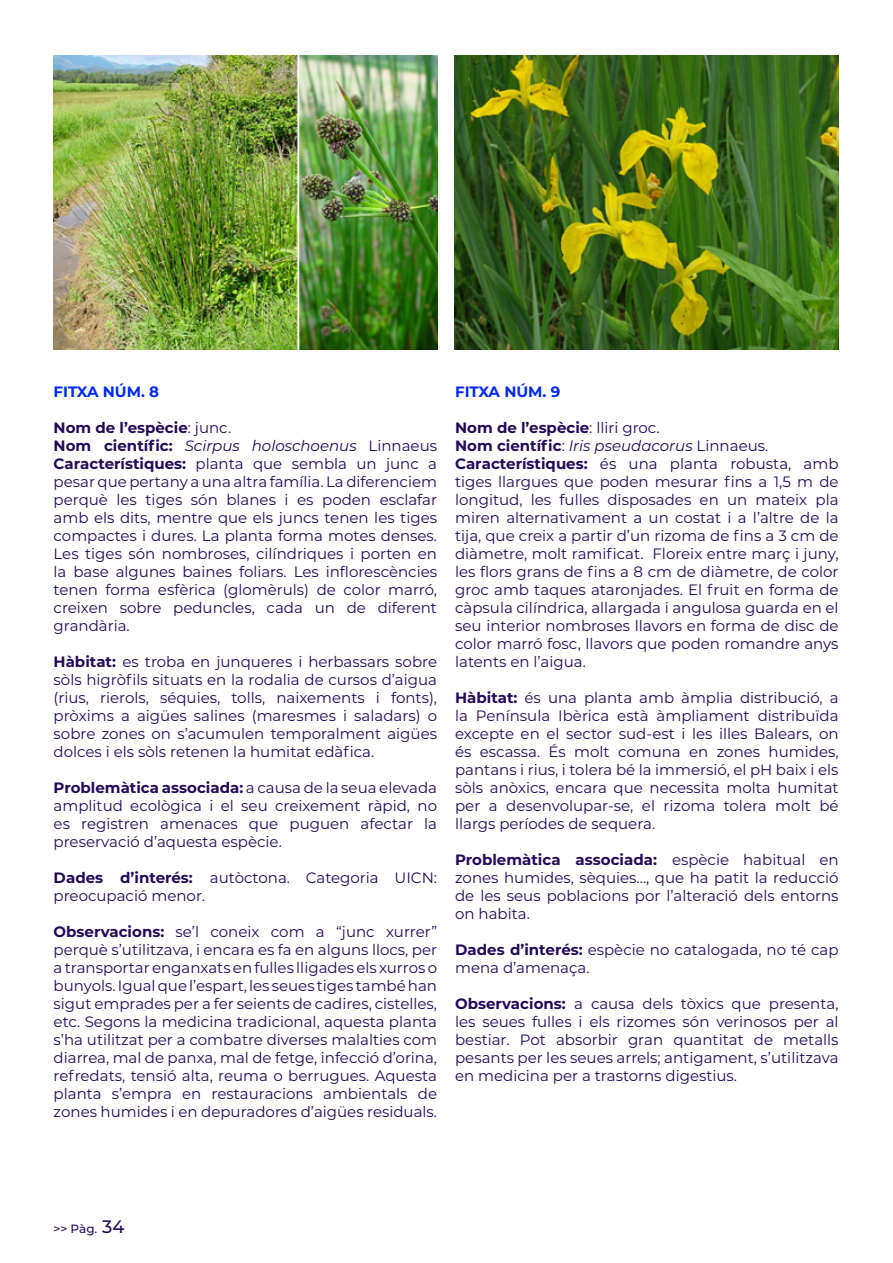
<style>
.page{position:relative;width:893px;height:1263px;background:#fff}
.page>*{position:absolute;margin:0;border:0;box-sizing:border-box;transform-origin:0 0}
.t1{font:15px/18px "Montserrat";color:#230a59;text-align:justify}
.t2{font:700 15px "Montserrat";color:#0029fa}
.t3{font:500 12px "Montserrat";color:#230a59}
.s1{font-weight:700}
.s2{font-style:italic}
.s3{font-size:18px}
</style>
<div class="page">
<img style="left:53px;top:55px;width:384px;height:294px">
<img style="left:455px;top:55px;width:384px;height:294px">
<p class="t2" style="left:54px;top:381px;width:107px">FITXA NÚM. 8</p>
<p class="t1" style="left:54px;top:418px;width:385px;text-align:left"><span class="s1">Nom de l’espècie</span>: junc.<br><span class="s1">Nom científic:</span> <span class="s2">Scirpus holoschoenus</span> Linnaeus <span class="s1">Característiques:</span> planta que sembla un junc a pesar que pertany a una altra família. La diferenciem perquè les tiges són blanes i es poden esclafar amb els dits, mentre que els juncs tenen les tiges compactes i dures. La planta forma motes denses.<br>Les tiges són nombroses, cilíndriques i porten en la base algunes baines foliars. Les inflorescències tenen forma esfèrica (glomèruls) de color marró, creixen sobre peduncles, cada un de diferent grandària.</p>
<p class="t1" style="left:54px;top:652px;width:385px"><span class="s1">Hàbitat:</span> es troba en junqueres i herbassars sobre sòls higròfils situats en la rodalia de cursos d’aigua (rius, rierols, séquies, tolls, naixements i fonts), pròxims a aigües salines (maresmes i saladars) o sobre zones on s’acumulen temporalment aigües dolces i els sòls retenen la humitat edàfica.</p>
<p class="t1" style="left:54px;top:778px;width:385px"><span class="s1">Problemàtica associada:</span> a causa de la seua elevada amplitud ecològica i el seu creixement ràpid, no es registren amenaces que puguen afectar la preservació d’aquesta espècie.</p>
<p class="t1" style="left:54px;top:868px;width:385px"><span class="s1">Dades d’interés:</span> autòctona. Categoria UICN: preocupació menor.</p>
<p class="t1" style="left:54px;top:922px;width:385px"><span class="s1">Observacions:</span> se’l coneix com a “junc xurrer” perquè s’utilitzava, i encara es fa en alguns llocs, per a transportar enganxats en fulles lligades els xurros o bunyols. Igual que l’espart, les seues tiges també han sigut emprades per a fer seients de cadires, cistelles, etc. Segons la medicina tradicional, aquesta planta s’ha utilitzat per a combatre diverses malalties com diarrea, mal de panxa, mal de fetge, infecció d’orina, refredats, tensió alta, reuma o berrugues. Aquesta planta s’empra en restauracions ambientals de zones humides i en depuradores d’aigües residuals.</p>
<p class="t2" style="left:455px;top:381px;width:107px">FITXA NÚM. 9</p>
<p class="t1" style="left:455px;top:418px;width:385px;text-align:left"><span class="s1">Nom de l’espècie</span>: lliri groc.<br><span class="s1">Nom científic</span>: <span class="s2">Iris pseudacorus</span> Linnaeus.<br><span class="s1">Característiques:</span> és una planta robusta, amb tiges llargues que poden mesurar fins a 1,5 m de longitud, les fulles disposades en un mateix pla miren alternativament a un costat i a l’altre de la tija, que creix a partir d’un rizoma de fins a 3 cm de diàmetre, molt ramificat. Floreix entre març i juny, les flors grans de fins a 8 cm de diàmetre, de color groc amb taques ataronjades. El fruit en forma de càpsula cilíndrica, allargada i angulosa guarda en el seu interior nombroses llavors en forma de disc de color marró fosc, llavors que poden romandre anys latents en l’aigua.</p>
<p class="t1" style="left:455px;top:688px;width:385px"><span class="s1">Hàbitat:</span> és una planta amb àmplia distribució, a la Península Ibèrica està àmpliament distribuïda excepte en el sector sud-est i les illes Balears, on és escassa. És molt comuna en zones humides, pantans i rius, i tolera bé la immersió, el pH baix i els sòls anòxics, encara que necessita molta humitat per a desenvolupar-se, el rizoma tolera molt bé llargs períodes de sequera.</p>
<p class="t1" style="left:455px;top:850px;width:385px"><span class="s1">Problemàtica associada:</span> espècie habitual en zones humides, sèquies..., que ha patit la reducció de les seus poblacions por l’alteració dels entorns on habita.</p>
<p class="t1" style="left:455px;top:940px;width:385px"><span class="s1">Dades d’interés:</span> espècie no catalogada, no té cap mena d’amenaça.</p>
<p class="t1" style="left:455px;top:994px;width:385px"><span class="s1">Observacions:</span> a causa dels tòxics que presenta, les seues fulles i els rizomes són verinosos per al bestiar. Pot absorbir gran quantitat de metalls pesants per les seues arrels; antigament, s’utilitzava en medicina per a trastorns digestius.</p>
<p class="t3" style="left:53px;top:1220px;width:73px">&gt;&gt; Pàg. <span class="s3">34</span></p>
</div>
